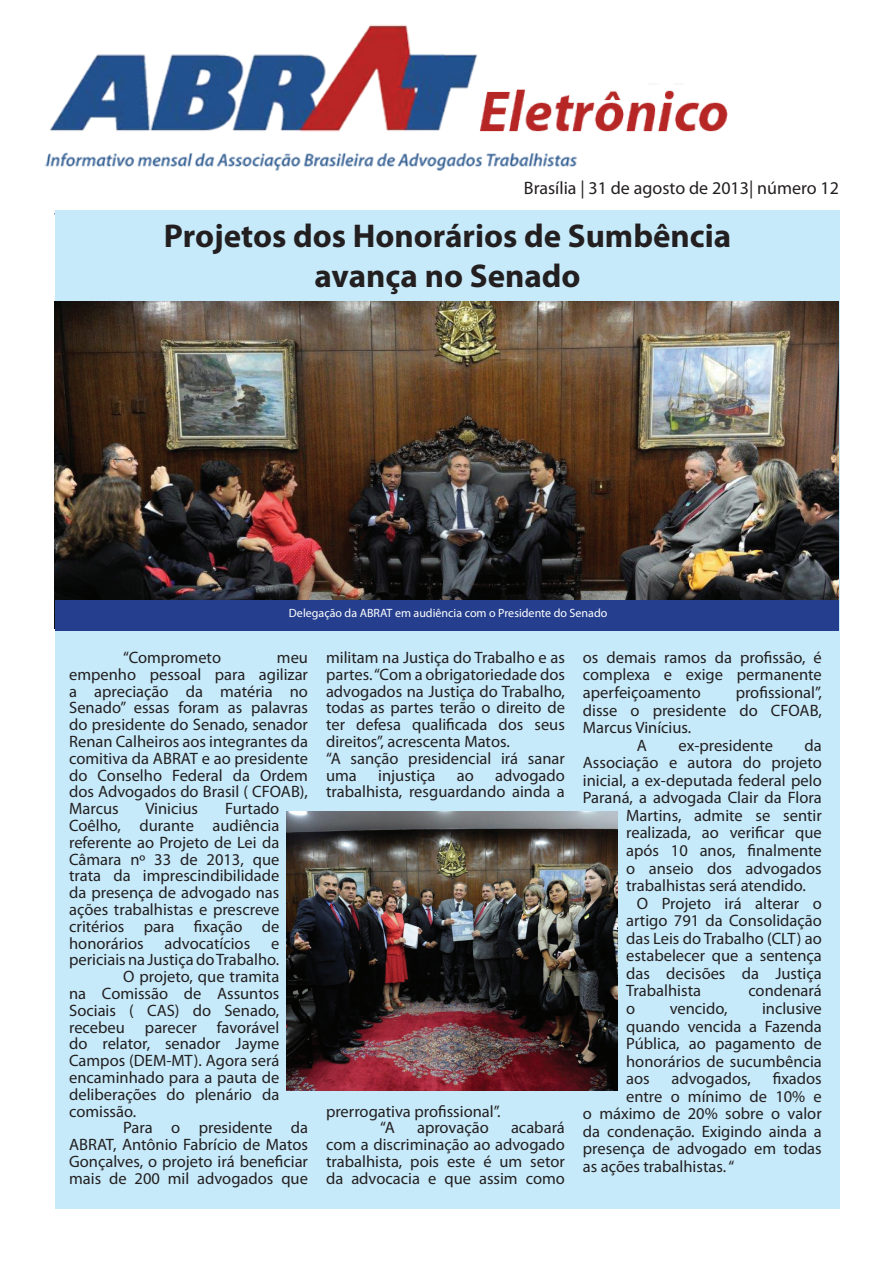
<style>
.page{position:relative;width:893px;height:1263px;background:#fff}
.page>*{position:absolute;margin:0;border:0;box-sizing:border-box;transform-origin:0 0}
.t1{font:700 33px/39.6px "Myriad Pro";color:#231f20;text-align:center}
.t2{font:18px "Myriad Pro";color:#231f20}
.t3{font:16.5px/16.8px "Myriad Pro";color:#231f20;text-align:justify}
.t4{font:12px "Myriad Pro";color:#fff}
</style>
<div class="page">
<img style="left:44px;top:25px;width:684px;height:146px">
<hr style="left:54px;top:213px;width:785px;height:1px;background:#939598">
<div style="left:55px;top:210px;width:785px;height:999px;background:#c6eafa"></div>
<img style="left:54px;top:302px;width:784px;height:326px">
<img style="left:287px;top:812px;width:331px;height:278px">
<div style="left:55px;top:600px;width:783px;height:31px;background:#253f8e"></div>
<p class="t2" style="left:524px;top:177px;width:317px">Brasília | 31 de agosto de 2013| número 12</p>
<h1 class="t1" style="left:164px;top:215px;width:569px">Projetos dos Honorários de Sumbência avança no Senado</h1>
<p class="t4" style="left:289px;top:606px;width:320px">Delegação da ABRAT em audiência com o Presidente do Senado</p>
<p class="t3" style="left:123px;top:649px;width:99px">“Comprometo</p>
<p class="t3" style="left:69px;top:649px;width:240px;text-indent:208px">meu empenho pessoal para agilizar a apreciação da matéria no Senado” essas foram as palavras do presidente do Senado, senador Renan Calheiros aos integrantes da comitiva da ABRAT e ao presidente do Conselho Federal da Ordem dos Advogados do Brasil ( CFOAB), Marcus</p>
<p class="t3" style="left:69px;top:800px;width:212px;text-indent:156px">Furtado Coêlho, durante audiência referente ao Projeto de Lei da Câmara nº 33 de 2013, que trata da imprescindibilidade da presença de advogado nas ações trabalhistas e prescreve critérios para fixação de honorários</p>
<p class="t3" style="left:145px;top:800px;width:54px">Vinicius</p>
<p class="t3" style="left:165px;top:934px;width:87px">advocatícios</p>
<p class="t3" style="left:271px;top:934px;width:10px">e</p>
<p class="t3" style="left:69px;top:951px;width:212px">periciais na Justiça do Trabalho.</p>
<p class="t3" style="left:123px;top:968px;width:158px">O projeto, que tramita</p>
<p class="t3" style="left:69px;top:985px;width:212px">na Comissão de Assuntos</p>
<p class="t3" style="left:69px;top:1001px;width:212px">Sociais ( CAS) do Senado,</p>
<p class="t3" style="left:69px;top:1018px;width:212px">recebeu parecer favorável</p>
<p class="t3" style="left:69px;top:1035px;width:212px">do relator, senador Jayme</p>
<p class="t3" style="left:69px;top:1052px;width:212px">Campos (DEM-MT). Agora será</p>
<p class="t3" style="left:69px;top:1069px;width:212px">encaminhado para a pauta de</p>
<p class="t3" style="left:69px;top:1085px;width:212px">deliberações do plenário da</p>
<p class="t3" style="left:69px;top:1102px;width:69px">comissão.</p>
<p class="t3" style="left:123px;top:1119px;width:186px">Para o presidente da</p>
<p class="t3" style="left:69px;top:1136px;width:240px">ABRAT, Antônio Fabrício de Matos</p>
<p class="t3" style="left:69px;top:1153px;width:240px">Gonçalves, o projeto irá beneficiar</p>
<p class="t3" style="left:69px;top:1169px;width:240px">mais de 200 mil advogados que</p>
<p class="t3" style="left:326px;top:649px;width:240px;text-align:left">militam na Justiça do Trabalho e as partes. “Com a obrigatoriedade dos advogados na Justiça do Trabalho, todas as partes terão o direito de ter defesa qualificada dos seus direitos”, acrescenta Matos.<br>“A sanção presidencial irá sanar uma</p>
<p class="t3" style="left:326px;top:766px;width:240px;text-align:right">advogado<br>trabalhista, resguardando ainda a</p>
<p class="t3" style="left:378px;top:766px;width:59px">injustiça</p>
<p class="t3" style="left:457px;top:766px;width:19px">ao</p>
<p class="t3" style="left:380px;top:1102px;width:122px;text-indent:-54px">prerrogativa profissional”. “A</p>
<p class="t3" style="left:326px;top:1119px;width:240px;text-indent:185px">acabará com a discriminação ao advogado trabalhista, pois este é um setor da advocacia e que assim como</p>
<p class="t3" style="left:417px;top:1119px;width:73px">aprovação</p>
<p class="t3" style="left:583px;top:648px;width:240px;line-height:17.5px">os demais ramos da profissão, é complexa e exige permanente aperfeiçoamento</p>
<p class="t3" style="left:736px;top:684px;width:88px">profissional”,</p>
<p class="t3" style="left:583px;top:701px;width:240px">disse o presidente do CFOAB,</p>
<p class="t3" style="left:583px;top:719px;width:110px">Marcus Vinícius.</p>
<p class="t3" style="left:637px;top:736px;width:12px">A</p>
<p class="t3" style="left:679px;top:736px;width:96px">ex-presidente</p>
<p class="t3" style="left:804px;top:736px;width:19px">da</p>
<p class="t3" style="left:583px;top:754px;width:240px">Associação e autora do projeto</p>
<p class="t3" style="left:583px;top:771px;width:240px">inicial, a ex-deputada federal pelo</p>
<p class="t3" style="left:583px;top:789px;width:240px">Paraná, a advogada Clair da Flora</p>
<p class="t3" style="left:626px;top:807px;width:197px">Martins, admite se sentir</p>
<p class="t3" style="left:626px;top:824px;width:197px">realizada, ao verificar que</p>
<p class="t3" style="left:626px;top:842px;width:197px">após 10 anos, finalmente</p>
<p class="t3" style="left:626px;top:859px;width:197px">o anseio dos advogados</p>
<p class="t3" style="left:626px;top:877px;width:181px">trabalhistas será atendido.</p>
<p class="t3" style="left:637px;top:894px;width:186px">O Projeto irá alterar o</p>
<p class="t3" style="left:626px;top:912px;width:197px">artigo 791 da Consolidação</p>
<p class="t3" style="left:626px;top:929px;width:197px">das Leis do Trabalho (CLT) ao</p>
<p class="t3" style="left:626px;top:947px;width:197px">estabelecer que a sentença</p>
<p class="t3" style="left:626px;top:965px;width:197px">das decisões da Justiça</p>
<p class="t3" style="left:626px;top:982px;width:76px">Trabalhista</p>
<p class="t3" style="left:748px;top:982px;width:75px">condenará</p>
<p class="t3" style="left:626px;top:1000px;width:11px">o</p>
<p class="t3" style="left:670px;top:1000px;width:59px">vencido,</p>
<p class="t3" style="left:626px;top:999px;width:197px;line-height:17.5px;text-indent:136px">inclusive quando vencida a Fazenda Pública, ao pagamento de honorários de sucumbência aos</p>
<p class="t3" style="left:671px;top:1070px;width:81px">advogados,</p>
<p class="t3" style="left:773px;top:1070px;width:51px">fixados</p>
<p class="t3" style="left:626px;top:1087px;width:197px">entre o mínimo de 10% e</p>
<p class="t3" style="left:583px;top:1105px;width:240px">o máximo de 20% sobre o valor</p>
<p class="t3" style="left:583px;top:1123px;width:240px">da condenação. Exigindo ainda a</p>
<p class="t3" style="left:583px;top:1140px;width:240px">presença de advogado em todas</p>
<p class="t3" style="left:583px;top:1158px;width:153px">as ações trabalhistas. “</p>
</div>
